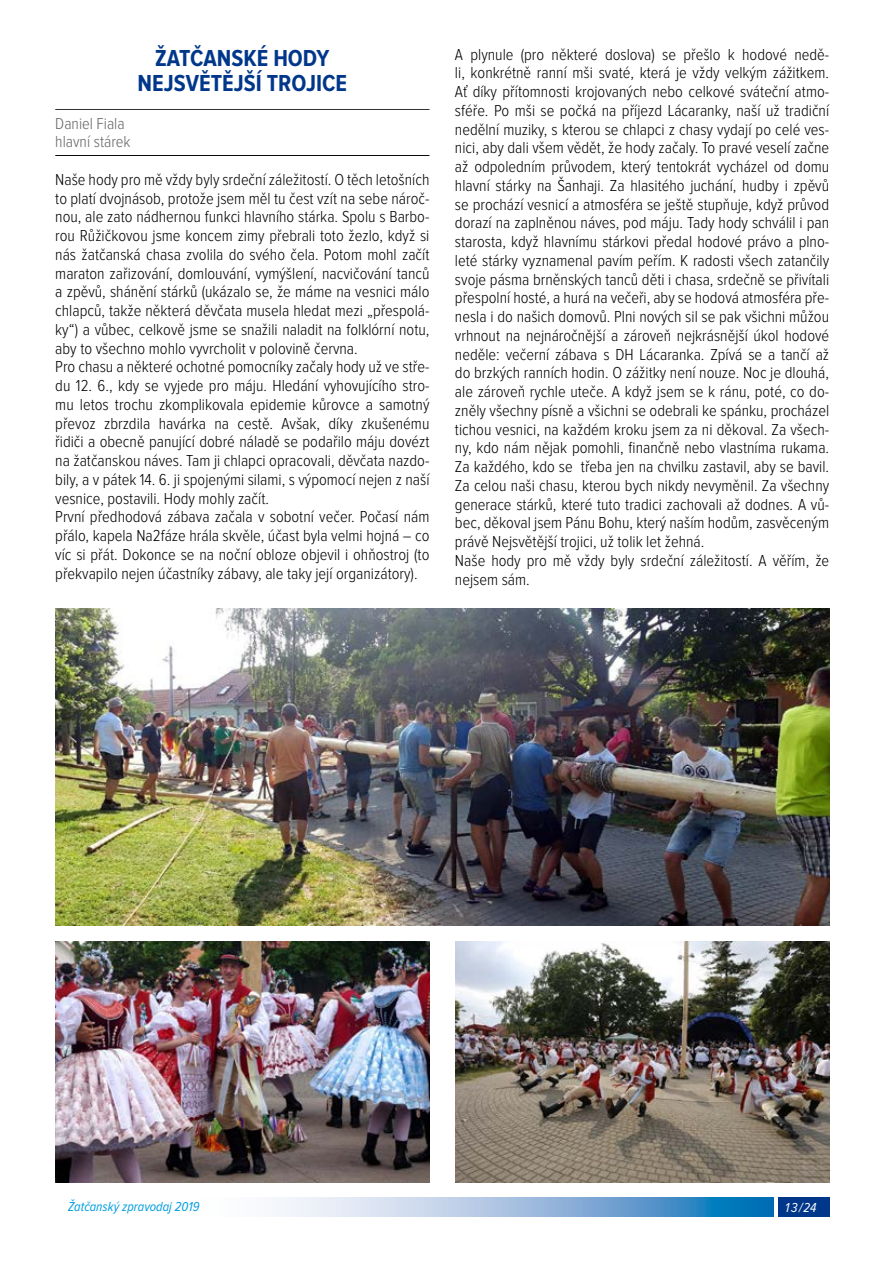
<style>
.page{position:relative;width:893px;height:1263px;background:#fff}
.page>*{position:absolute;margin:0;border:0;box-sizing:border-box;transform-origin:0 0}
.t1{font:700 24px/25.5px "Proxima Nova Cond";color:#00378b}
.t2{font:300 16.5px/18.8px "Proxima Nova Cond";color:#000}
.t3{font:300 16.5px/18.8px "Proxima Nova Cond";color:#646567}
.t4{font:italic 13.5px "Proxima Nova Cond";color:#009ee0}
.t5{font:italic 13.5px "Proxima Nova Cond";color:#fff}
</style>
<div class="page">
<div style="left:778px;top:1197px;width:51px;height:19px;background:#00378b"></div>
<svg style="left:276px;top:1197px;width:498px;height:19px;background:#8fb8dc"></svg>
<hr style="left:55px;top:109px;width:374px;height:1px;background:#000">
<hr style="left:55px;top:155px;width:374px;height:1px;background:#000">
<img style="left:55px;top:942px;width:374px;height:240px">
<img style="left:455px;top:942px;width:374px;height:240px">
<img style="left:55px;top:608px;width:774px;height:317px">
<h1 class="t1" style="left:138px;top:46px;width:151px;text-indent:18px">ŽATČANSKÉ HODY<br>NEJSVĚTĚJŠÍ</h1>
<h1 class="t1" style="left:267px;top:72px;width:13px">TROJICE</h1>
<p class="t3" style="left:55px;top:115px;width:77px">Daniel Fiala hlavní stárek</p>
<p class="t2" style="left:55px;top:171px;width:376px">Naše hody pro mě vždy byly srdeční záležitostí. O těch letošních to platí dvojnásob, protože jsem měl tu čest vzít na sebe nároč&shy;nou, ale zato nádhernou funkci hlavního stárka. Spolu s Barbo&shy;rou Růžičkovou jsme koncem zimy přebrali toto žezlo, když si nás žatčanská chasa zvolila do svého čela. Potom mohl začít maraton zařizování, domlouvání, vymýšlení, nacvičování tanců a zpěvů, shánění stárků (ukázalo se, že máme na vesnici málo chlapců, takže některá děvčata musela hledat mezi „přespolá&shy;ky“) a vůbec, celkově jsme se snažili naladit na folklórní notu, aby to všechno mohlo vyvrcholit v polovině června.<br>Pro chasu a některé ochotné pomocníky začaly hody už ve stře&shy;du 12. 6., kdy se vyjede pro máju. Hledání vyhovujícího stro&shy;mu letos trochu zkomplikovala epidemie kůrovce a samotný převoz zbrzdila havárka na cestě. Avšak, díky zkušenému řidiči a obecně panující dobré náladě se podařilo máju dovézt na žatčanskou náves. Tam ji chlapci opracovali, děvčata nazdo&shy;bily, a v pátek 14. 6. ji spojenými silami, s výpomocí nejen z naší vesnice, postavili. Hody mohly začít.<br>První předhodová zábava začala v sobotní večer. Počasí nám přálo, kapela Na2fáze hrála skvěle, účast byla velmi hojná – co víc si přát. Dokonce se na noční obloze objevil i ohňostroj (to překvapilo nejen účastníky zábavy, ale taky její organizátory).</p>
<p class="t2" style="left:455px;top:46px;width:376px">A plynule (pro některé doslova) se přešlo k hodové nedě&shy;li, konkrétně ranní mši svaté, která je vždy velkým zážitkem.<br>Ať díky přítomnosti krojovaných nebo celkové sváteční atmo&shy;sféře. Po mši se počká na příjezd Lácaranky, naší už tradiční nedělní muziky, s kterou se chlapci z chasy vydají po celé ves&shy;nici, aby dali všem vědět, že hody začaly. To pravé veselí začne až odpoledním průvodem, který tentokrát vycházel od domu hlavní stárky na Šanhaji. Za hlasitého juchání, hudby i zpěvů se prochází vesnicí a atmosféra se ještě stupňuje, když průvod dorazí na zaplněnou náves, pod máju. Tady hody schválil i pan starosta, když hlavnímu stárkovi předal hodové právo a plno&shy;leté stárky vyznamenal pavím peřím. K radosti všech zatančily svoje pásma brněnských tanců děti i chasa, srdečně se přivítali přespolní hosté, a hurá na večeři, aby se hodová atmosféra pře&shy;nesla i do našich domovů. Plni nových sil se pak všichni můžou vrhnout na nejnáročnější a zároveň nejkrásnější úkol hodové neděle: večerní zábava s DH Lácaranka. Zpívá se a tančí až do brzkých ranních hodin. O zážitky není nouze. Noc je dlouhá, ale zároveň rychle uteče. A když jsem se k ránu, poté, co do&shy;zněly všechny písně a všichni se odebrali ke spánku, procházel tichou vesnici, na každém kroku jsem za ni děkoval. Za všech&shy;ny, kdo nám nějak pomohli, finančně nebo vlastníma rukama.<br>Za každého, kdo se třeba jen na chvilku zastavil, aby se bavil.<br>Za celou naši chasu, kterou bych nikdy nevyměnil. Za všechny generace stárků, které tuto tradici zachovali až dodnes. A vů&shy;bec, děkoval jsem Pánu Bohu, který naším hodům, zasvěceným právě Nejsvětější trojici, už tolik let žehná.<br>Naše hody pro mě vždy byly srdeční záležitostí. A věřím, že nejsem sám.</p>
<p class="t4" style="left:68px;top:1200px;width:133px">Žatčanský zpravodaj 2019</p>
<p class="t5" style="left:785px;top:1201px;width:33px">13/24</p>
</div>
